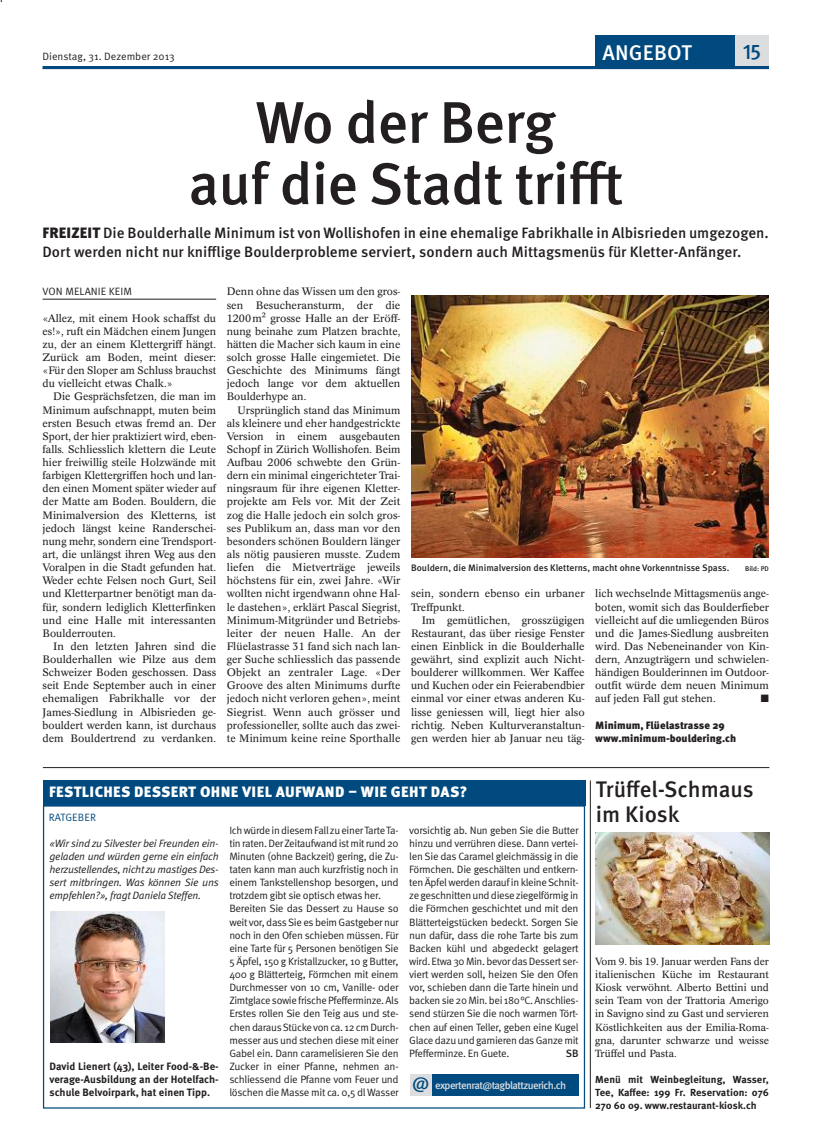
<style>
.page{position:relative;width:815px;height:1134px;background:#fff}
.page>*{position:absolute;margin:0;border:0;box-sizing:border-box;transform-origin:0 0}
.t1{font:500 58.75px/61.2px "Meta Pro";letter-spacing:-.015em;color:#231f20;text-align:center}
.t2{font:500 22.5px/24.4px "Meta Pro";color:#231f20}
.t3{font:500 21.25px "Meta Pro";letter-spacing:.01em;color:#fff}
.t4{font:500 21.25px "Meta Pro";color:#004a7f}
.t5{font:500 15px/18.8px "Meta Pro";color:#231f20}
.t6{font:900 15px "Meta Pro";letter-spacing:.025em;color:#fff}
.t7{font:10.62px/13.1px "Concorde Pro";color:#231f20;text-align:justify}
.t8{font:10.62px/13.1px "Meta Pro Norm";letter-spacing:-.03em;color:#231f20}
.t9{font:10.62px/13.1px "Meta Pro Norm Ita";letter-spacing:-.025em;color:#231f20;text-align:justify}
.t10{font:700 10.62px/13.1px "Meta Pro";color:#231f20;text-align:justify}
.t11{font:900 10.62px/13.1px "Meta Pro";color:#231f20}
.t12{font:500 10.62px "Meta Pro";letter-spacing:-.055em;color:#dcdddf}
.t13{font:10.62px "Meta Pro Norm";color:#231f20}
.t14{font:10.62px "Meta Pro Norm";letter-spacing:.01em;color:#231f20}
.t15{font:10.62px "Meta Pro Norm";letter-spacing:.01em;color:#004a7f}
.t16{font:500 10.62px "Meta Pro";color:#231f20}
.t17{font:10.62px "Zapf Dingbats Std";color:#231f20}
.t18{font:10.25px/13.1px "Concorde Pro";color:#231f20;text-align:justify}
.t19{font:700 10.25px/13.1px "Meta Pro";letter-spacing:-.005em;color:#231f20;text-align:justify}
.t20{font:500 9.38px "Meta Pro";color:#231f20}
.t21{font:500 6.88px "Meta Pro";color:#231f20}
.s1{font-weight:900}
.s2{font-size:18.75px;color:#004a7f}
</style>
<div class="page">
<hr style="left:43px;top:767px;width:726px;height:1px;background:#231f20">
<hr style="left:590px;top:780px;width:1px;height:328px;background:#231f20">
<div style="left:43px;top:805px;width:542px;height:303px;border:1px solid #004a7f"></div>
<div style="left:410px;top:1074px;width:169px;height:21px;background:#004a7f"></div>
<div style="left:410px;top:1074px;width:22px;height:21px;background:#dcdddf"></div>
<img style="left:50px;top:912px;width:114px;height:131px">
<div style="left:43px;top:780px;width:542px;height:25px;background:#004a7f"></div>
<img style="left:596px;top:833px;width:173px;height:111px">
<hr style="left:43px;top:299px;width:173px;height:1px;background:#231f20">
<img style="left:411px;top:296px;width:358px;height:261px">
<hr style="left:43px;top:66px;width:726px;height:3px;background:#004a7f">
<div style="left:595px;top:35px;width:174px;height:34px;background:#004a7f"></div>
<div style="left:735px;top:35px;width:34px;height:31px;background:#dcdddf"></div>
<p class="t13" style="left:43px;top:48px;width:134px">Dienstag, 31. Dezember 2013</p>
<h3 class="t3" style="left:602px;top:36px;width:91px">ANGEBOT</h3>
<h3 class="t4" style="left:743px;top:35px;width:20px">15</h3>
<h1 class="t1" style="left:188px;top:88px;width:437px">Wo der Berg<br>auf die Stadt trifft</h1>
<h3 class="t5" style="left:43px;top:223px;width:728px"><span class="s1">FREIZEIT</span> Die Boulderhalle Minimum ist von Wollishofen in eine ehemalige Fabrikhalle in Albisrieden umgezogen.<br>Dort werden nicht nur knifflige Boulderprobleme serviert, sondern auch Mittagsmenüs für Kletter-Anfänger.</h3>
<p class="t14" style="left:43px;top:284px;width:91px">VON MELANIE KEIM</p>
<p class="t7" style="left:43px;top:311px;width:175px">«Allez, mit einem Hook schaffst du es!», ruft ein Mädchen einem Jungen zu, der an einem Klettergriff hängt.<br>Zurück am Boden, meint dieser: «Für den Sloper am Schluss brauchst du vielleicht etwas Chalk.»</p>
<p class="t7" style="left:43px;top:390px;width:175px;text-indent:11px">Die Gesprächsfetzen, die man im Minimum aufschnappt, muten beim ersten Besuch etwas fremd an. Der Sport, der hier praktiziert wird, eben&shy;falls. Schliesslich klettern die Leute hier freiwillig steile Holzwände mit farbigen Klettergriffen hoch und lan&shy;den einen Moment später wieder auf der Matte am Boden. Bouldern, die Minimalversion des Kletterns, ist jedoch längst keine Randerschei&shy;nung mehr, sondern eine Trendsport&shy;art, die unlängst ihren Weg aus den Voralpen in die Stadt gefunden hat.<br>Weder echte Felsen noch Gurt, Seil und Kletterpartner benötigt man da&shy;für, sondern lediglich Kletterfinken und eine Halle mit interessanten Boulderrouten.</p>
<p class="t7" style="left:43px;top:640px;width:175px;text-indent:11px">In den letzten Jahren sind die Boulderhallen wie Pilze aus dem Schweizer Boden geschossen. Dass seit Ende September auch in einer ehemaligen Fabrikhalle vor der James-Siedlung in Albisrieden ge&shy;bouldert werden kann, ist durchaus dem Bouldertrend zu verdanken.</p>
<p class="t7" style="left:227px;top:285px;width:175px">Denn ohne das Wissen um den gros&shy;sen Besucheransturm, der die 1200m² grosse Halle an der Eröff&shy;nung beinahe zum Platzen brachte, hätten die Macher sich kaum in eine solch grosse Halle eingemietet. Die Geschichte des Minimums fängt jedoch lange vor dem aktuellen Boulderhype an.</p>
<p class="t7" style="left:227px;top:403px;width:175px;text-indent:11px">Ursprünglich stand das Minimum als kleinere und eher handgestrickte Version in einem ausgebauten Schopf in Zürich Wollishofen. Beim Aufbau 2006 schwebte den Grün&shy;dern ein minimal eingerichteter Trai&shy;ningsraum für ihre eigenen Kletter&shy;projekte am Fels vor. Mit der Zeit zog die Halle jedoch ein solch gros&shy;ses Publikum an, dass man vor den besonders schönen Bouldern länger als nötig pausieren musste. Zudem liefen die Mietverträge jeweils höchstens für ein, zwei Jahre. «Wir wollten nicht irgendwann ohne Hal&shy;le dastehen», erklärt Pascal Siegrist, Minimum-Mitgründer und Betriebs&shy;leiter der neuen Halle. An der Flüelastrasse 31 fand sich nach lan&shy;ger Suche schliesslich das passende Objekt an zentraler Lage. «Der Groove des alten Minimums durfte jedoch nicht verloren gehen», meint Siegrist. Wenn auch grösser und professioneller, sollte auch das zwei&shy;te Minimum keine reine Sporthalle</p>
<p class="t20" style="left:411px;top:560px;width:320px">Bouldern, die Minimalversion des Kletterns, macht ohne Vorkenntnisse Spass.</p>
<p class="t21" style="left:745px;top:563px;width:25px">Bild: PD</p>
<p class="t7" style="left:411px;top:587px;width:175px">sein, sondern ebenso ein urbaner<br>Treffpunkt.</p>
<p class="t7" style="left:411px;top:613px;width:175px;text-indent:11px">Im gemütlichen, grosszügigen Restaurant, das über riesige Fenster einen Einblick in die Boulderhalle gewährt, sind explizit auch Nicht&shy;boulderer willkommen. Wer Kaffee und Kuchen oder ein Feierabendbier einmal vor einer etwas anderen Ku&shy;lisse geniessen will, liegt hier also richtig. Neben Kulturveranstaltun&shy;gen werden hier ab Januar neu täg-</p>
<p class="t7" style="left:595px;top:587px;width:175px">lich wechselnde Mittagsmenüs ange&shy;boten, womit sich das Boulderfieber vielleicht auf die umliegenden Büros und die James-Siedlung ausbreiten wird. Das Nebeneinander von Kin&shy;dern, Anzugträgern und schwielen&shy;händigen Boulderinnen im Outdoor&shy;outfit würde dem neuen Minimum auf jeden Fall gut stehen.</p>
<p class="t17" style="left:761px;top:694px;width:10px">■</p>
<p class="t11" style="left:595px;top:718px;width:142px">Minimum, Flüelastrasse 29 www.minimum-bouldering.ch</p>
<h3 class="t6" style="left:49px;top:780px;width:420px">FESTLICHES DESSERT OHNE VIEL AUFWAND – WIE GEHT DAS?</h3>
<p class="t15" style="left:49px;top:809px;width:49px">RATGEBER</p>
<p class="t9" style="left:50px;top:836px;width:171px">«Wir sind zu Silvester bei Freunden ein&shy;geladen und würden gerne ein einfach herzustellendes, nicht zu mastiges Des&shy;sert mitbringen. Was können Sie uns empfehlen?», fragt Daniela Steffen.</p>
<p class="t10" style="left:50px;top:1059px;width:171px">David Lienert (43), Leiter Food-&amp;-Be&shy;verage-Ausbildung an der Hotelfach&shy;schule Belvoirpark, hat einen Tipp.</p>
<p class="t8" style="left:229px;top:823px;width:171px">Ich würde in diesem Fall zu einer Tarte Ta&shy;tin raten. Der Zeitaufwand ist mit rund 20<br>Minuten (ohne Backzeit) gering, die Zu&shy;taten kann man auch kurzfristig noch in einem Tankstellenshop besorgen, und trotzdem gibt sie optisch etwas her.<br>Bereiten Sie das Dessert zu Hause so weit vor, dass Sie es beim Gastgeber nur noch in den Ofen schieben müssen. Für eine Tarte für 5 Personen benötigen Sie 5 Äpfel, 150 g Kristallzucker, 10 g Butter, 400 g Blätterteig, Förmchen mit einem Durchmesser von 10 cm, Vanille- oder Zimtglace sowie frische Pfefferminze. Als Erstes rollen Sie den Teig aus und ste&shy;chen daraus Stücke von ca. 12 cm Durch&shy;messer aus und stechen diese mit einer Gabel ein. Dann caramelisieren Sie den Zucker in einer Pfanne, nehmen an&shy;schliessend die Pfanne vom Feuer und löschen die Masse mit ca. 0,5 dl Wasser</p>
<p class="t8" style="left:409px;top:823px;width:171px">vorsichtig ab. Nun geben Sie die Butter hinzu und verrühren diese. Dann vertei&shy;len Sie das Caramel gleichmässig in die Förmchen. Die geschälten und entkern&shy;ten Äpfel werden darauf in kleine Schnit&shy;ze geschnitten und diese ziegelförmig in die Förmchen geschichtet und mit den Blätterteigstücken bedeckt. Sorgen Sie nun dafür, dass die rohe Tarte bis zum Backen kühl und abgedeckt gelagert wird. Etwa 30 Min. bevor das Dessert ser&shy;viert werden soll, heizen Sie den Ofen vor, schieben dann die Tarte hinein und backen sie 20 Min. bei 180°C. Anschlies&shy;send stürzen Sie die noch warmen Tört&shy;chen auf einen Teller, geben eine Kugel Glace dazu und garnieren das Ganze mit Pfefferminze. En Guete.</p>
<p class="t16" style="left:566px;top:1045px;width:14px">SB</p>
<p class="t12" style="left:412px;top:1077px;width:156px"><span class="s2">@</span> expertenrat@tagblattzuerich.ch</p>
<h2 class="t2" style="left:596px;top:776px;width:160px">Trüffel-Schmaus im Kiosk</h2>
<p class="t18" style="left:595px;top:955px;width:175px">Vom 9. bis 19. Januar werden Fans der italienischen Küche im Restaurant Kiosk verwöhnt. Alberto Bettini und sein Team von der Trattoria Amerigo in Savigno sind zu Gast und servieren Köstlichkeiten aus der Emilia-Roma&shy;gna, darunter schwarze und weisse Trüffel und Pasta.</p>
<p class="t19" style="left:595px;top:1072px;width:175px">Menü mit Weinbegleitung, Wasser, Tee, Kaffee: 199 Fr. Reservation: 076<br>270 60 09. www.restaurant-kiosk.ch</p>
</div>
